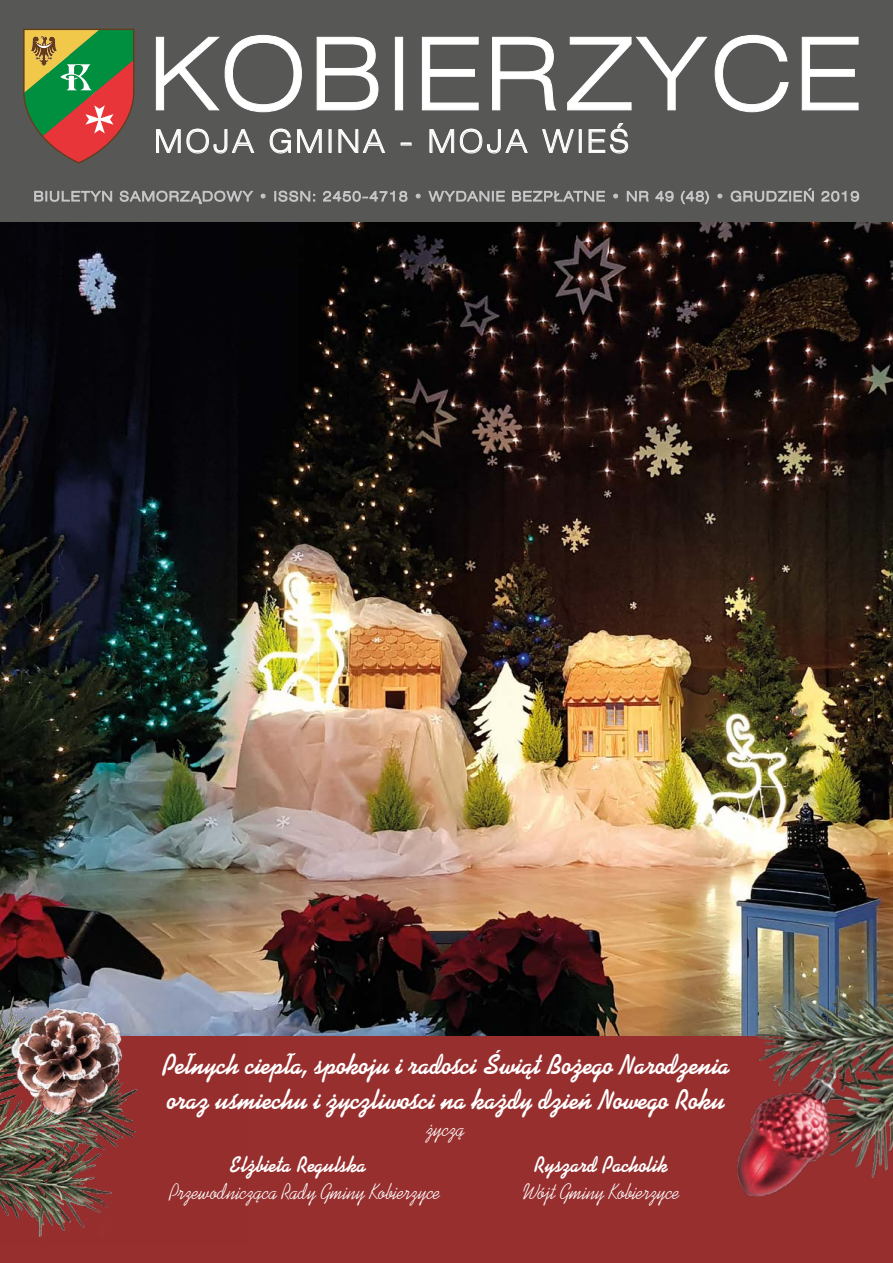
<style>
.page{position:relative;width:893px;height:1263px;background:#fff}
.page>*{position:absolute;margin:0;border:0;box-sizing:border-box;transform-origin:0 0}
.t1{font:31.5px "Swis 721 Lt Ex EU";letter-spacing:.1em;color:#fff;scale:.9 1}
.t2{font:700 28.5px/34.2px "Kaufmann EU";color:#fff;scale:.9 1}
.t3{font:22.5px "Kaufmann EU";color:#fff;scale:.9 1}
.t4{font:700 22.5px "Kaufmann EU";color:#fff;scale:.9 1}
</style>
<div class="page">
<img style="left:0;top:221px;width:893px;height:815px">
<div style="left:0;top:1036px;width:893px;height:227px;background:#972f2f"></div>
<img style="left:0;top:983px;width:247px;height:255px">
<img style="left:727px;top:979px;width:166px;height:218px">
<div style="left:0;top:0;width:893px;height:221px;background:#575756"></div>
<svg style="left:156px;top:35px;width:703px;height:77px"></svg>
<svg style="left:34px;top:191px;width:78px;height:11px"></svg>
<svg style="left:120px;top:190px;width:133px;height:14px"></svg>
<svg style="left:260px;top:194px;width:6px;height:5px"></svg>
<svg style="left:275px;top:190px;width:40px;height:12px"></svg>
<svg style="left:323px;top:191px;width:85px;height:11px"></svg>
<svg style="left:416px;top:194px;width:5px;height:5px"></svg>
<svg style="left:428px;top:190px;width:77px;height:12px"></svg>
<svg style="left:512px;top:191px;width:93px;height:11px"></svg>
<svg style="left:613px;top:194px;width:5px;height:5px"></svg>
<svg style="left:627px;top:191px;width:22px;height:11px"></svg>
<svg style="left:655px;top:191px;width:19px;height:11px"></svg>
<svg style="left:681px;top:190px;width:28px;height:14px"></svg>
<svg style="left:717px;top:194px;width:6px;height:5px"></svg>
<svg style="left:730px;top:188px;width:84px;height:14px"></svg>
<svg style="left:821px;top:191px;width:38px;height:11px"></svg>
<svg style="left:23px;top:29px;width:111px;height:135px"></svg>
<svg style="left:156px;top:128px;width:99px;height:26px"></svg>
<svg style="left:270px;top:128px;width:21px;height:26px"></svg>
<svg style="left:297px;top:129px;width:25px;height:24px"></svg>
<svg style="left:338px;top:129px;width:47px;height:24px"></svg>
<svg style="left:401px;top:143px;width:10px;height:2px"></svg>
<svg style="left:429px;top:129px;width:25px;height:24px"></svg>
<svg style="left:460px;top:128px;width:68px;height:26px"></svg>
<svg style="left:542px;top:129px;width:32px;height:24px"></svg>
<div style="left:579px;top:129px;width:3px;height:24px;border:1px solid #fff"></div>
<svg style="left:588px;top:123px;width:40px;height:31px"></svg>
<p class="t1" style="left:154px;top:123px;width:529px">MOJA GMINA - MOJA WIEŚ</p>
<p class="t2" style="left:163px;top:1048px;width:632px">Pełnych ciepła, spokoju i radości Świąt Bożego Narodzenia oraz uśmiechu i życzliwości na każdy dzień Nowego Roku</p>
<p class="t3" style="left:427px;top:1116px;width:44px">życzą</p>
<p class="t4" style="left:230px;top:1151px;width:154px">Elżbieta Regulska</p>
<p class="t4" style="left:534px;top:1151px;width:151px">Ryszard Pacholik</p>
<p class="t3" style="left:170px;top:1179px;width:303px">Przewodnicząca Rady Gminy Kobierzyce</p>
<p class="t3" style="left:523px;top:1179px;width:176px">Wójt Gminy Kobierzyce</p>
</div>
